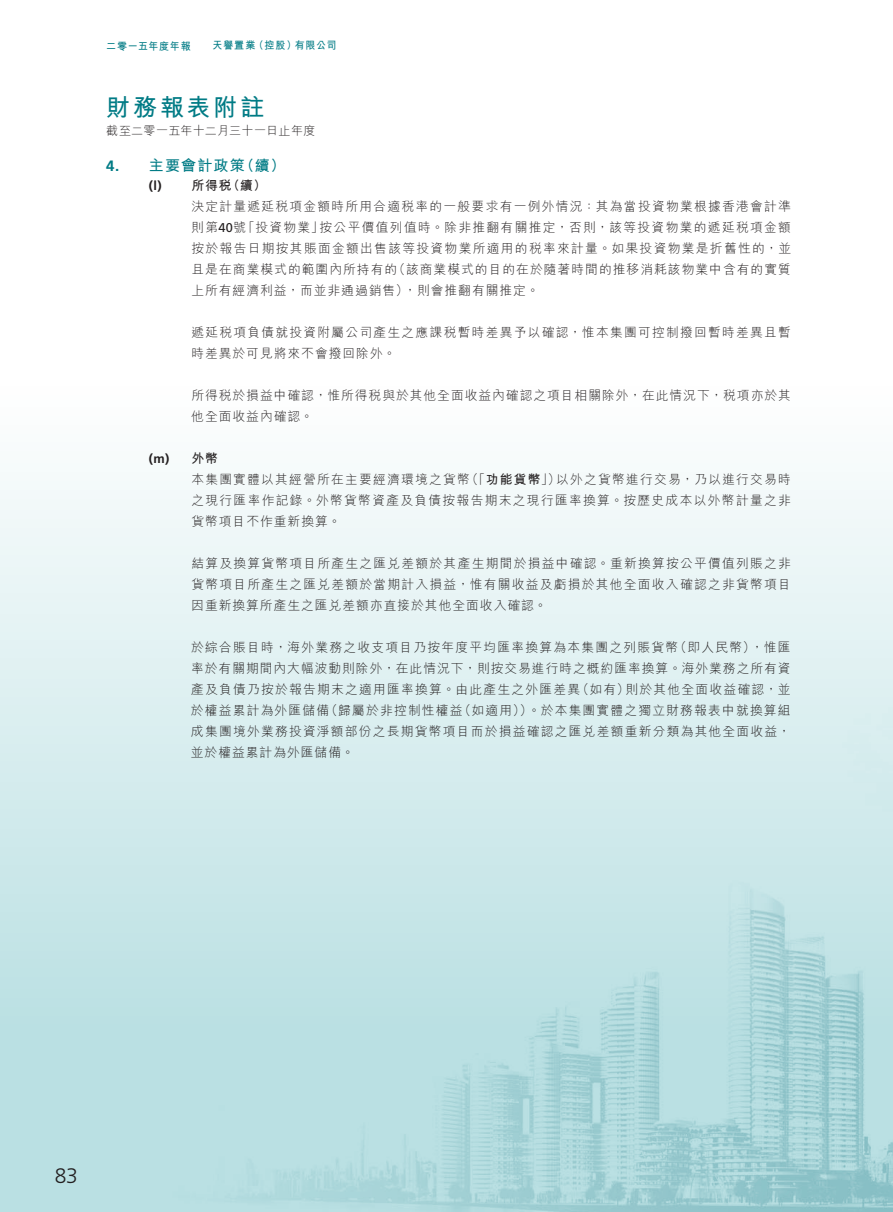
<style>
.page{position:relative;width:893px;height:1212px;background:#fff}
.page>*{position:absolute;margin:0;border:0;box-sizing:border-box;transform-origin:0 0}
.t1{font:700 24px "M Hei HK";letter-spacing:.12em;color:#007b85}
.t2{font:300 21px "Frutiger LT Std";color:#231f20}
.t3{font:700 15px "M Hei HK";letter-spacing:.08em;color:#007b85}
.t4{font:700 15px "Frutiger LT Std";color:#007b85}
.t5{font:300 12.75px/21px "M Hei HK";letter-spacing:.095em;color:#231f20}
.t6{font:300 12.75px/21px "M Hei HK";letter-spacing:.075em;color:#231f20}
.t7{font:700 12.75px "M Hei HK";color:#231f20}
.t8{font:700 12.75px "Frutiger LT Std";color:#231f20}
.t9{font:300 12px "M Hei HK";letter-spacing:.025em;color:#231f20}
.t10{font:700 10.5px "M Hei HK";letter-spacing:.08em;color:#007b85;scale:.95 1}
.s1{font-family:"Frutiger LT Std";font-weight:400}
.s2{font-weight:700}
</style>
<div class="page">
<img style="left:0;top:481px;width:893px;height:731px">
<p class="t10" style="left:106px;top:38px;width:90px">二零一五年度年報</p>
<p class="t10" style="left:254px;top:38px;width:89px">（控股）有限公司</p>
<p class="t10" style="left:213px;top:38px;width:47px">天譽置業</p>
<h1 class="t1" style="left:106px;top:90px;width:160px">財務報表附註</h1>
<p class="t9" style="left:106px;top:122px;width:211px">截至二零一五年十二月三十一日止年度</p>
<p class="t3" style="left:239px;top:154px;width:47px">（續(</p>
<p class="t3" style="left:149px;top:154px;width:97px">主要會計政策</p>
<p class="t4" style="left:106px;top:157px;width:14px">4.</p>
<p class="t8" style="left:149px;top:178px;width:14px">)l(</p>
<p class="t8" style="left:149px;top:451px;width:22px">m( )</p>
<p class="t7" style="left:191px;top:176px;width:42px">所得稅</p>
<p class="t7" style="left:227px;top:176px;width:40px">（續(</p>
<p class="t5" style="left:191px;top:195px;width:601px;text-align:right">決定計量遞延稅項金額時所用合適稅率的一般要求有一例外情況：其為當投資物業根據香港會計準按公平價值列值時。除非推翻有關推定，否則，該等投資物業的遞延稅項金額</p>
<p class="t5" style="left:191px;top:216px;width:56px">則第<span class="s1">40</span>號</p>
<p class="t5" style="left:191px;top:237px;width:601px">按於報告日期按其賬面金額出售該等投資物業所適用的稅率來計量。如果投資物業是折舊性的，並</p>
<p class="t5" style="left:393px;top:258px;width:399px">（該商業模式的目的在於隨著時間的推移消耗該物業中含有的實質</p>
<p class="t5" style="left:242px;top:216px;width:83px">「投資物業」</p>
<p class="t5" style="left:192px;top:258px;width:207px">且是在商業模式的範圍內所持有的</p>
<p class="t5" style="left:191px;top:279px;width:219px">上所有經濟利益，而並非通過銷售）</p>
<p class="t5" style="left:191px;top:321px;width:601px">遞延稅項負債就投資附屬公司產生之應課稅暫時差異予以確認，惟本集團可控制撥回暫時差異且暫時差異於可見將來不會撥回除外。</p>
<p class="t6" style="left:191px;top:384px;width:601px">所得稅於損益中確認，惟所得稅與於其他全面收益內確認之項目相關除外，在此情況下，稅項亦於其他全面收益內確認。</p>
<p class="t7" style="left:191px;top:449px;width:28px">外幣</p>
<p class="t5" style="left:404px;top:279px;width:137px">，則會推翻有關推定。</p>
<p class="t5" style="left:466px;top:468px;width:96px">（「<span class="s2">功能貨幣</span>」）</p>
<p class="t5" style="left:191px;top:468px;width:601px">本集團實體以其經營所在主要經濟環境之貨幣<br>之現行匯率作記錄。外幣貨幣資產及負債按報告期末之現行匯率換算。按歷史成本以外幣計量之非貨幣項目不作重新換算。</p>
<p class="t5" style="left:191px;top:552px;width:601px;text-align:justify">結算及換算貨幣項目所產生之匯兌差額於其產生期間於損益中確認。重新換算按公平價值列賬之非貨幣項目所產生之匯兌差額於當期計入損益，惟有關收益及虧損於其他全面收入確認之非貨幣項目因重新換算所產生之匯兌差額亦直接於其他全面收入確認。</p>
<p class="t5" style="left:751px;top:636px;width:41px">，惟匯</p>
<p class="t5" style="left:556px;top:468px;width:236px">以外之貨幣進行交易，乃以進行交易時</p>
<p class="t5" style="left:191px;top:636px;width:488px">於綜合賬目時，海外業務之收支項目乃按年度平均匯率換算為本集團之列賬貨幣</p>
<p class="t6" style="left:191px;top:657px;width:601px">率於有關期間內大幅波動則除外，在此情況下，則按交易進行時之概約匯率換算。海外業務之所有資</p>
<p class="t5" style="left:625px;top:678px;width:167px">則於其他全面收益確認，並</p>
<p class="t5" style="left:674px;top:636px;width:82px">（即人民幣）</p>
<p class="t5" style="left:576px;top:678px;width:54px">（如有）</p>
<p class="t5" style="left:458px;top:678px;width:334px;text-indent:-267px">產及負債乃按於報告期末之適用匯率換算。由此產生之外匯差異<br>（如適用））。於本集團實體之獨立財務報表中就換算組</p>
<p class="t5" style="left:325px;top:699px;width:139px">（歸屬於非控制性權益</p>
<p class="t5" style="left:191px;top:699px;width:601px">於權益累計為外匯儲備<br>成集團境外業務投資淨額部份之長期貨幣項目而於損益確認之匯兌差額重新分類為其他全面收益，並於權益累計為外匯儲備。</p>
<h2 class="t2" style="left:55px;top:1164px;width:25px">83</h2>
</div>
